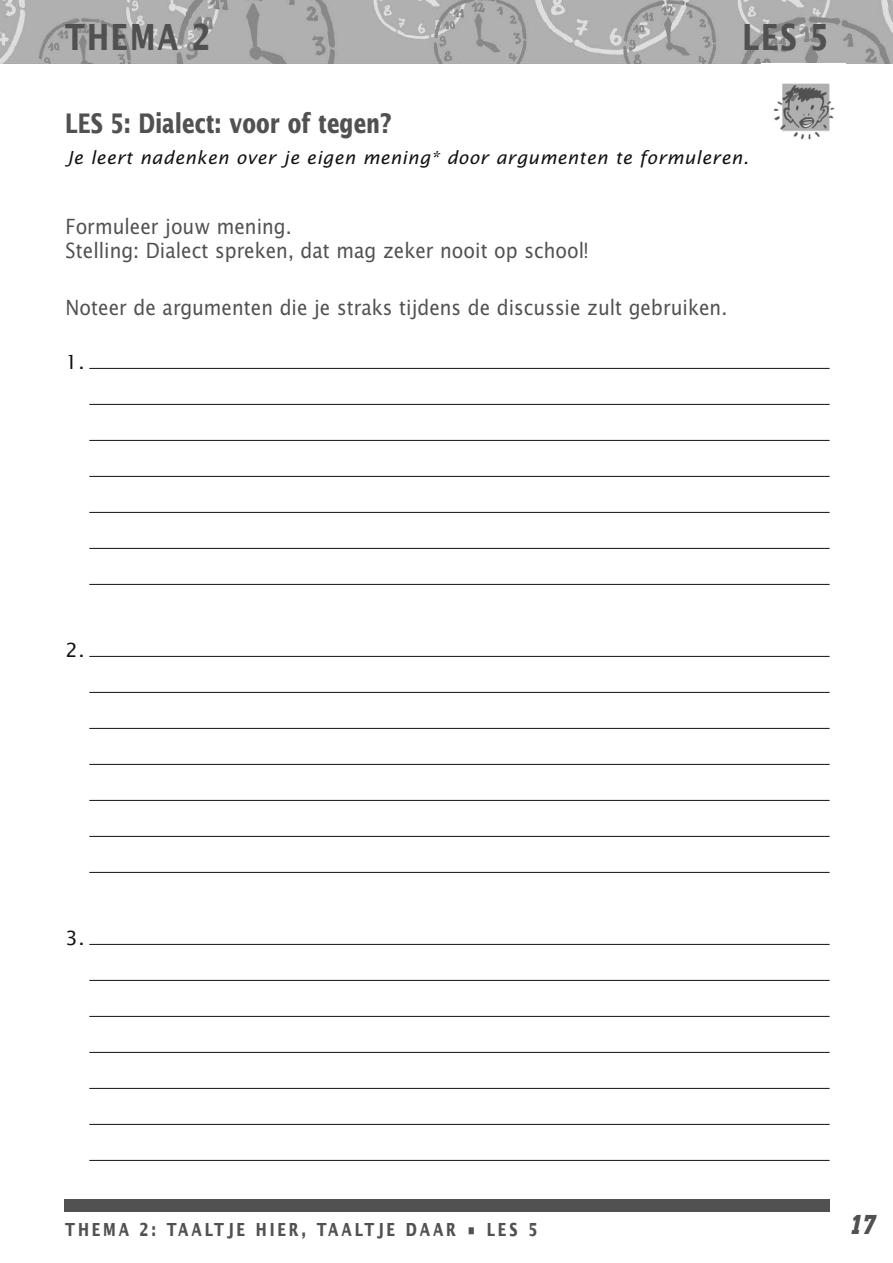
<style>
.page{position:relative;width:893px;height:1263px;background:#fff}
.page>*{position:absolute;margin:0;border:0;box-sizing:border-box;transform-origin:0 0}
.t1{font:700 36px "Lucida Sans";letter-spacing:.07em;color:#515151;scale:.75 1}
.t2{font:700 27px "Lucida Sans";color:#515151;scale:.75 1}
.t3{font:italic 700 27px "City";color:#515151;scale:.8 1}
.t4{font:21px/24px "Lucida Sans";color:#515151;scale:.9 1}
.t5{font:19.5px "Lucida Sans";color:#121212}
.t6{font:italic 18px "Lucida Sans";letter-spacing:.03em;color:#121212}
.t7{font:700 18px "Lucida Sans";letter-spacing:.205em;color:#515151;scale:.75 1}
</style>
<div class="page">
<img style="left:0;top:0;width:892px;height:64px">
<div style="left:64px;top:1199px;width:765px;height:13px;background:#515151"></div>
<img style="left:774px;top:83px;width:61px;height:57px">
<hr style="left:89px;top:368px;width:740px;height:1px;background:#121212">
<hr style="left:89px;top:404px;width:740px;height:1px;background:#121212">
<hr style="left:89px;top:440px;width:740px;height:1px;background:#121212">
<hr style="left:89px;top:476px;width:740px;height:1px;background:#121212">
<hr style="left:89px;top:512px;width:740px;height:1px;background:#121212">
<hr style="left:89px;top:548px;width:740px;height:1px;background:#121212">
<hr style="left:89px;top:656px;width:740px;height:1px;background:#121212">
<hr style="left:89px;top:692px;width:740px;height:1px;background:#121212">
<hr style="left:89px;top:728px;width:740px;height:1px;background:#121212">
<hr style="left:89px;top:764px;width:740px;height:1px;background:#121212">
<hr style="left:89px;top:800px;width:740px;height:1px;background:#121212">
<hr style="left:89px;top:584px;width:740px;height:1px;background:#121212">
<hr style="left:89px;top:836px;width:740px;height:1px;background:#121212">
<hr style="left:89px;top:872px;width:740px;height:1px;background:#121212">
<hr style="left:89px;top:944px;width:740px;height:1px;background:#121212">
<hr style="left:89px;top:980px;width:740px;height:1px;background:#121212">
<hr style="left:89px;top:1016px;width:740px;height:1px;background:#121212">
<hr style="left:89px;top:1052px;width:740px;height:1px;background:#121212">
<hr style="left:89px;top:1088px;width:740px;height:1px;background:#121212">
<hr style="left:89px;top:1124px;width:740px;height:1px;background:#121212">
<hr style="left:89px;top:1160px;width:740px;height:1px;background:#121212">
<h1 class="t1" style="left:65px;top:22px;width:195px">THEMA 2</h1>
<h1 class="t1" style="left:742px;top:22px;width:115px">LES 5</h1>
<p class="t2" style="left:65px;top:112px;width:437px">LES 5: Dialect: voor of tegen?</p>
<p class="t6" style="left:66px;top:150px;width:684px">Je leert nadenken over je eigen mening* door argumenten te formuleren.</p>
<p class="t4" style="left:66px;top:216px;width:582px">Formuleer jouw mening.<br>Stelling: Dialect spreken, dat mag zeker nooit op school!</p>
<p class="t4" style="left:66px;top:297px;width:736px">Noteer de argumenten die je straks tijdens de discussie zult gebruiken.</p>
<p class="t5" style="left:66px;top:354px;width:21px">1.</p>
<p class="t5" style="left:66px;top:642px;width:21px">2.</p>
<p class="t5" style="left:66px;top:930px;width:21px">3.</p>
<p class="t7" style="left:65px;top:1222px;width:631px">THEMA 2: TAALTJE HIER, TAALTJE DAAR • LES 5</p>
<p class="t3" style="left:848px;top:1215px;width:33px">17</p>
</div>
